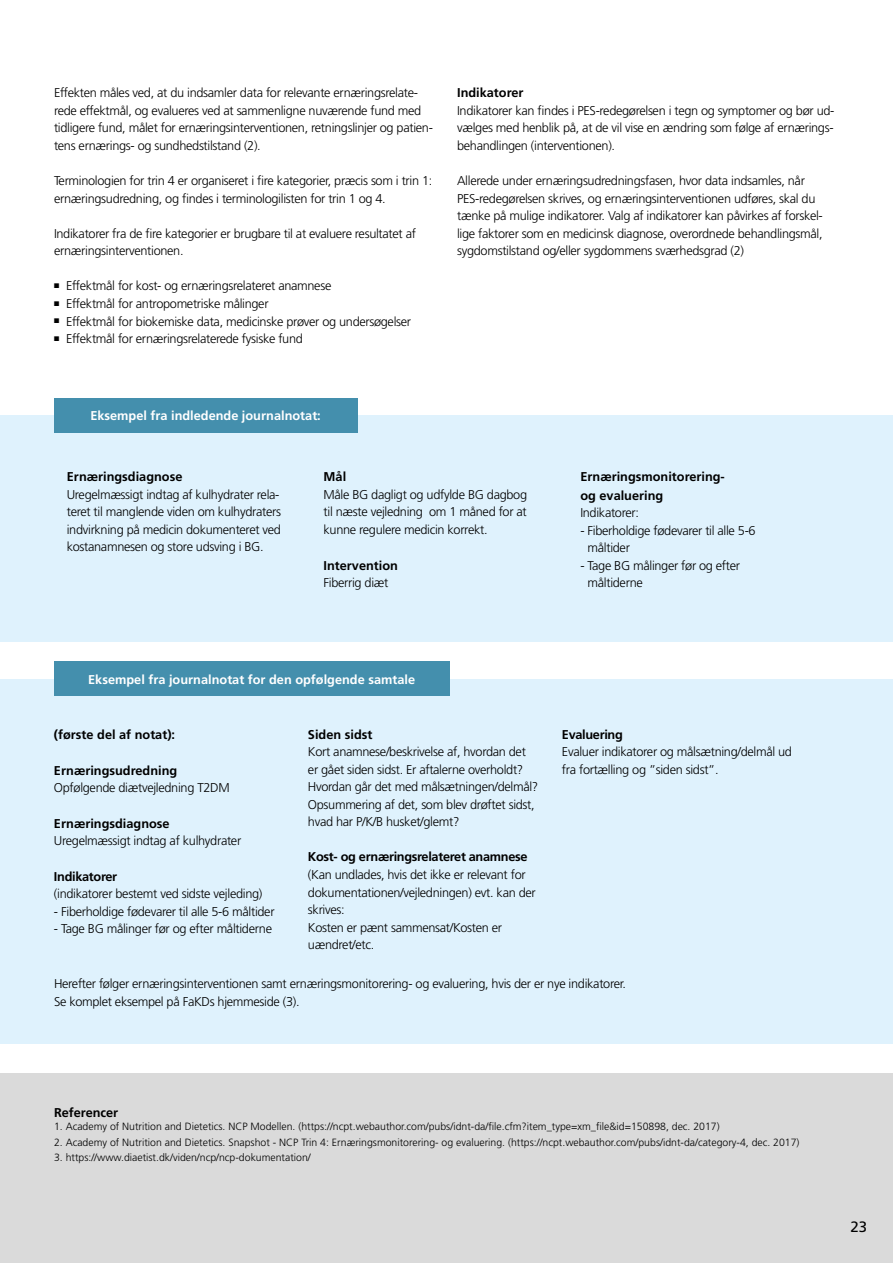
<style>
.page{position:relative;width:893px;height:1263px;background:#fff}
.page>*{position:absolute;margin:0;border:0;box-sizing:border-box;transform-origin:0 0}
.t1{font:15px "Frutiger";color:#000}
.t2{font:300 12.75px/17.5px "Frutiger";letter-spacing:-.025em;color:#000}
.t3{font:700 12.75px/18.3px "Frutiger";color:#000}
.t4{font:700 12.75px "Frutiger";color:#fff}
.t5{font:700 12.75px "Frutiger";letter-spacing:-.025em;color:#000}
.t6{font:300 10.5px "Frutiger";color:#000}
</style>
<div class="page">
<div style="left:0;top:679px;width:893px;height:364px;background:#dff2fd"></div>
<div style="left:54px;top:662px;width:395px;height:34px;background:#448fad"></div>
<div style="left:0;top:1073px;width:893px;height:190px;background:#dadada"></div>
<div style="left:0;top:415px;width:893px;height:227px;background:#dff2fd"></div>
<div style="left:54px;top:398px;width:303px;height:35px;background:#448fad"></div>
<p class="t2" style="left:54px;top:84px;width:380px">Effekten måles ved, at du indsamler data for relevante ernæringsrelate&shy;rede effektmål, og evalueres ved at sammenligne nuværende fund med tidligere fund, målet for ernæringsinterventionen, retningslinjer og patien&shy;tens ernærings- og sundhedstilstand (2).</p>
<p class="t2" style="left:54px;top:172px;width:380px">Terminologien for trin 4 er organiseret i fire kategorier, præcis som i trin 1: ernæringsudredning, og findes i terminologilisten for trin 1 og 4.</p>
<p class="t2" style="left:54px;top:225px;width:364px">Indikatorer fra de fire kategorier er brugbare til at evaluere resultatet af ernæringsinterventionen.</p>
<p class="t2" style="left:54px;top:277px;width:279px">■ Effektmål for kost- og ernæringsrelateret anamnese</p>
<p class="t2" style="left:54px;top:295px;width:216px">■ Effektmål for antropometriske målinger</p>
<p class="t2" style="left:54px;top:312px;width:359px">■ Effektmål for biokemiske data, medicinske prøver og undersøgelser</p>
<p class="t2" style="left:54px;top:330px;width:250px">■ Effektmål for ernæringsrelaterede fysiske fund</p>
<p class="t3" style="left:457px;top:84px;width:68px">Indikatorer</p>
<p class="t2" style="left:457px;top:102px;width:379px;text-align:justify">Indikatorer kan findes i PES-redegørelsen i tegn og symptomer og bør ud&shy;vælges med henblik på, at de vil vise en ændring som følge af ernærings&shy;behandlingen (interventionen).</p>
<p class="t2" style="left:457px;top:172px;width:367px">Allerede under ernæringsudredningsfasen, hvor data indsamles, når PES-redegørelsen skrives, og ernæringsinterventionen udføres, skal du tænke på mulige indikatorer. Valg af indikatorer kan påvirkes af forskel&shy;lige faktorer som en medicinsk diagnose, overordnede behandlingsmål, sygdomstilstand og/eller sygdommens sværhedsgrad (2)</p>
<p class="t4" style="left:90px;top:408px;width:232px">Eksempel fra indledende journalnotat:</p>
<p class="t3" style="left:67px;top:468px;width:117px">Ernæringsdiagnose</p>
<p class="t2" style="left:67px;top:486px;width:216px;text-align:justify">Uregelmæssigt indtag af kulhydrater rela&shy;teret til manglende viden om kulhydraters indvirkning på medicin dokumenteret ved kostanamnesen og store udsving i BG.</p>
<p class="t3" style="left:324px;top:468px;width:24px">Mål</p>
<p class="t2" style="left:324px;top:486px;width:205px;text-align:justify">Måle BG dagligt og udfylde BG dagbog til næste vejledning om 1 måned for at kunne regulere medicin korrekt.</p>
<p class="t3" style="left:324px;top:556px;width:76px">Intervention</p>
<p class="t2" style="left:324px;top:574px;width:66px">Fiberrig diæt</p>
<p class="t3" style="left:580px;top:468px;width:146px">Ernæringsmonitorering&shy;og evaluering</p>
<p class="t2" style="left:580px;top:504px;width:60px">Indikatorer:</p>
<p class="t2" style="left:587px;top:522px;width:170px;text-indent:-7px">- Fiberholdige fødevarer til alle 5-6 måltider</p>
<p class="t2" style="left:587px;top:557px;width:154px;text-indent:-7px">- Tage BG målinger før og efter måltiderne</p>
<p class="t4" style="left:88px;top:672px;width:328px">Eksempel fra journalnotat for den opfølgende samtale</p>
<p class="t3" style="left:54px;top:725px;width:123px">(første del af notat):</p>
<p class="t3" style="left:54px;top:761px;width:125px">Ernæringsudredning</p>
<p class="t2" style="left:54px;top:779px;width:177px">Opfølgende diætvejledning T2DM</p>
<p class="t3" style="left:54px;top:814px;width:117px">Ernæringsdiagnose</p>
<p class="t2" style="left:54px;top:832px;width:189px">Uregelmæssigt indtag af kulhydrater</p>
<p class="t5" style="left:54px;top:869px;width:65px">Indikatorer</p>
<p class="t2" style="left:54px;top:885px;width:210px">(indikatorer bestemt ved sidste vejleding)</p>
<p class="t2" style="left:54px;top:903px;width:222px">- Fiberholdige fødevarer til alle 5-6 måltider</p>
<p class="t2" style="left:54px;top:920px;width:220px">- Tage BG målinger før og efter måltiderne</p>
<p class="t3" style="left:308px;top:725px;width:66px">Siden sidst</p>
<p class="t2" style="left:308px;top:743px;width:232px">Kort anamnese/beskrivelse af, hvordan det er gået siden sidst. Er aftalerne overholdt?<br>Hvordan går det med målsætningen/delmål?<br>Opsummering af det, som blev drøftet sidst, hvad har P/K/B husket/glemt?</p>
<p class="t5" style="left:308px;top:849px;width:221px">Kost- og ernæringsrelateret anamnese</p>
<p class="t2" style="left:308px;top:866px;width:229px">(Kan undlades, hvis det ikke er relevant for dokumentationen/vejledningen) evt. kan der skrives:<br>Kosten er pænt sammensat/Kosten er uændret/etc.</p>
<p class="t5" style="left:562px;top:727px;width:62px">Evaluering</p>
<p class="t2" style="left:562px;top:743px;width:232px">Evaluer indikatorer og målsætning/delmål ud fra fortælling og ”siden sidst”.</p>
<p class="t2" style="left:54px;top:975px;width:574px">Herefter følger ernæringsinterventionen samt ernæringsmonitorering- og evaluering, hvis der er nye indikatorer.<br>Se komplet eksempel på FaKDs hjemmeside (3).</p>
<p class="t3" style="left:54px;top:1103px;width:66px">Referencer</p>
<p class="t6" style="left:54px;top:1120px;width:667px">1. Academy of Nutrition and Dietetics. NCP Modellen. (https://ncpt.webauthor.com/pubs/idnt-da/file.cfm?item_type=xm_file&amp;id=150898, dec. 2017)</p>
<p class="t6" style="left:54px;top:1136px;width:747px">2. Academy of Nutrition and Dietetics. Snapshot - NCP Trin 4: Ernæringsmonitorering- og evaluering. (https://ncpt.webauthor.com/pubs/idnt-da/category-4, dec. 2017)</p>
<p class="t6" style="left:54px;top:1152px;width:258px">3. https://www.diaetist.dk/viden/ncp/ncp-dokumentation/</p>
<p class="t1" style="left:850px;top:1218px;width:18px">23</p>
</div>
